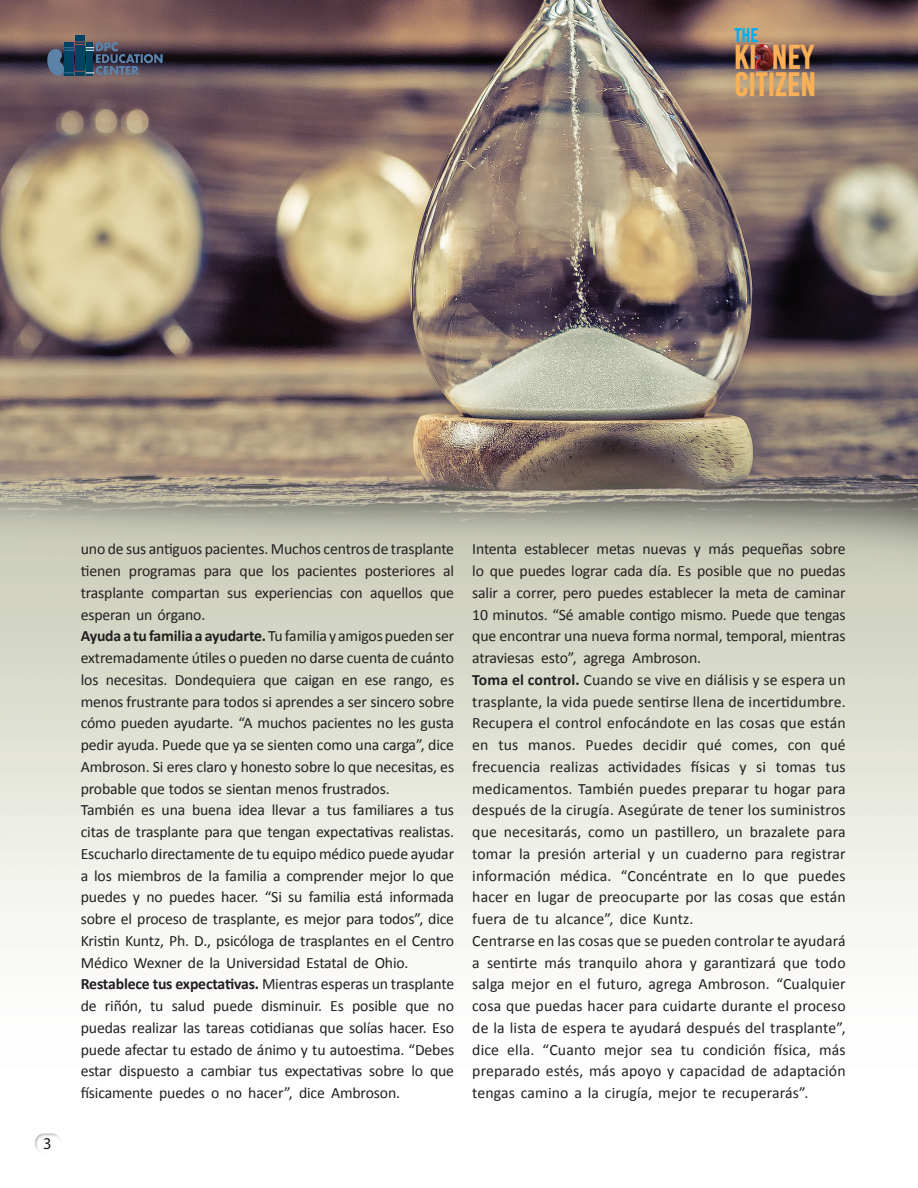
<style>
.page{position:relative;width:918px;height:1188px;background:#fff}
.page>*{position:absolute;margin:0;border:0;box-sizing:border-box;transform-origin:0 0}
.t1{font:700 34.8px "Base One";color:#fab057}
.t2{font:700 33.9px "Base One";color:#fab057}
.t3{font:700 19.8px "Base One";color:#00aeef}
.t4{font:16.5px "Myriad Pro";color:#231f20}
.t5{font:15.75px/21.8px "Calibri";letter-spacing:-.01em;color:#231f20}
.t6{font:15.75px/21.8px "Calibri";letter-spacing:.01em;color:#231f20}
.s1{font-weight:700}
</style>
<div class="page">
<img style="left:0;top:0;width:918px;height:1134px">
<img style="left:35px;top:1134px;width:25px;height:18px">
<img style="left:756px;top:43px;width:17px;height:28px">
<img style="left:756px;top:45px;width:17px;height:24px">
<svg style="left:76px;top:35px;width:9px;height:7px"></svg>
<svg style="left:47px;top:42px;width:116px;height:34px;background:#415167"></svg>
<p class="t3" style="left:735px;top:25px;width:25px">THE</p>
<h1 class="t1" style="left:735px;top:38px;width:81px">KI NEY</h1>
<h2 class="t2" style="left:735px;top:66px;width:83px">CITIZEN</h2>
<p class="t4" style="left:43px;top:1133px;width:10px">3</p>
<p class="t5" style="left:81px;top:537px;width:375px">uno de sus antiguos pacientes. Muchos centros de trasplante tienen programas para que los pacientes posteriores al trasplante compartan sus experiencias con aquellos que esperan un órgano.<br><span class="s1">Ayuda a tu familia a ayudarte.</span> Tu familia y amigos pueden ser extremadamente útiles o pueden no darse cuenta de cuánto los necesitas. Dondequiera que caigan en ese rango, es menos frustrante para todos si aprendes a ser sincero sobre cómo pueden ayudarte. “A muchos pacientes no les gusta pedir ayuda. Puede que ya se sienten como una carga”, dice Ambroson. Si eres claro y honesto sobre lo que necesitas, es probable que todos se sientan menos frustrados.<br>También es una buena idea llevar a tus familiares a tus citas de trasplante para que tengan expectativas realistas.<br>Escucharlo directamente de tu equipo médico puede ayudar a los miembros de la familia a comprender mejor lo que puedes y no puedes hacer. “Si su familia está informada sobre el proceso de trasplante, es mejor para todos”, dice Kristin Kuntz, Ph. D., psicóloga de trasplantes en el Centro Médico Wexner de la Universidad Estatal de Ohio.<br><span class="s1">Restablece tus expectativas.</span> Mientras esperas un trasplante de riñón, tu salud puede disminuir. Es posible que no puedas realizar las tareas cotidianas que solías hacer. Eso puede afectar tu estado de ánimo y tu autoestima. “Debes estar dispuesto a cambiar tus expectativas sobre lo que físicamente puedes o no hacer”, dice Ambroson.</p>
<p class="t6" style="left:472px;top:537px;width:375px">Intenta establecer metas nuevas y más pequeñas sobre lo que puedes lograr cada día. Es posible que no puedas salir a correr, pero puedes establecer la meta de caminar 10 minutos. “Sé amable contigo mismo. Puede que tengas que encontrar una nueva forma normal, temporal, mientras atraviesas esto”, agrega Ambroson.<br><span class="s1">Toma el control.</span> Cuando se vive en diálisis y se espera un trasplante, la vida puede sentirse llena de incertidumbre.<br>Recupera el control enfocándote en las cosas que están en tus manos. Puedes decidir qué comes, con qué frecuencia realizas actividades físicas y si tomas tus medicamentos. También puedes preparar tu hogar para después de la cirugía. Asegúrate de tener los suministros que necesitarás, como un pastillero, un brazalete para tomar la presión arterial y un cuaderno para registrar información médica. “Concéntrate en lo que puedes hacer en lugar de preocuparte por las cosas que están fuera de tu alcance”, dice Kuntz.<br>Centrarse en las cosas que se pueden controlar te ayudará a sentirte más tranquilo ahora y garantizará que todo salga mejor en el futuro, agrega Ambroson. “Cualquier cosa que puedas hacer para cuidarte durante el proceso de la lista de espera te ayudará después del trasplante”, dice ella. “Cuanto mejor sea tu condición física, más preparado estés, más apoyo y capacidad de adaptación tengas camino a la cirugía, mejor te recuperarás”.</p>
</div>
